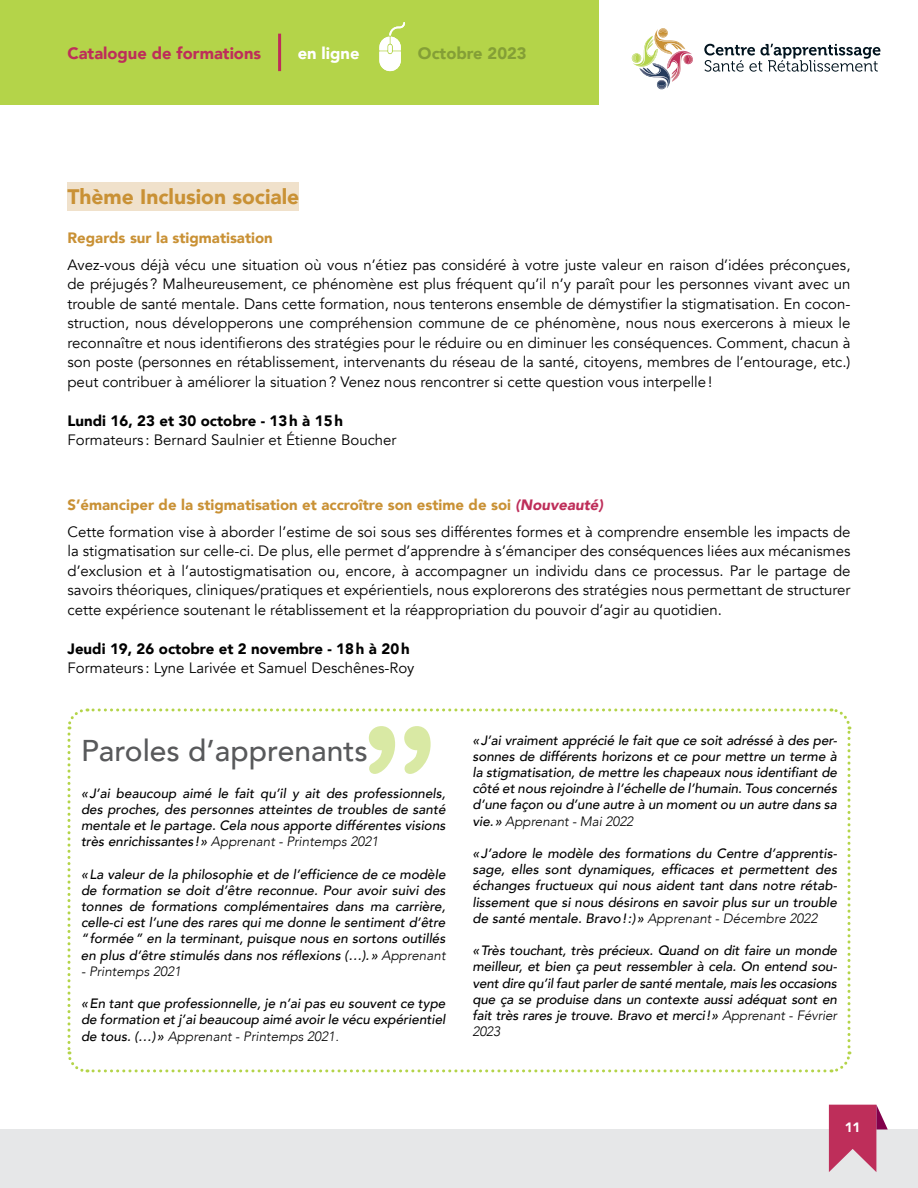
<style>
.page{position:relative;width:918px;height:1188px;background:#fff}
.page>*{position:absolute;margin:0;border:0;box-sizing:border-box;transform-origin:0 0}
.t1{font:500 30px "Avenir";color:#58595b}
.t2{font:900 21px "Avenir";color:#c99135}
.t3{font:900 16.5px "Avenir";color:#be2e5a}
.t4{font:900 16.5px "Avenir";color:#849f36}
.t5{font:900 16.5px "Avenir";color:#fff}
.t6{font:15px/19.5px "Avenir";color:#000;text-align:justify}
.t7{font:900 15px "Avenir";color:#000}
.t8{font:900 15px "Avenir";color:#c99135}
.t9{font:italic 500 13.5px/16.2px "Avenir";color:#000;text-align:justify}
.t10{font:italic 300 13.5px "Avenir";color:#000}
.t11{font:900 13.5px "Avenir";color:#fff}
.s1{font-weight:900;color:#c99135}
.s2{font-weight:900;font-style:italic;color:#be2e5a}
.s3{font-weight:300}
</style>
<div class="page">
<div style="left:0;top:0;width:598px;height:105px;background:#b4d449"></div>
<svg style="left:632px;top:28px;width:61px;height:62px"></svg>
<svg style="left:704px;top:44px;width:176px;height:28px"></svg>
<svg style="left:379px;top:22px;width:26px;height:50px"></svg>
<hr style="left:278px;top:34px;width:3px;height:37px;background:#be2e5a">
<div style="left:0;top:1129px;width:918px;height:59px;background:#e6e7e8"></div>
<svg style="left:829px;top:1105px;width:59px;height:67px"></svg>
<div style="left:68px;top:183px;width:231px;height:28px;background:#f0e1cb"></div>
<svg style="left:67px;top:708px;width:785px;height:365px"></svg>
<p class="t3" style="left:68px;top:40px;width:195px">Catalogue de formations</p>
<p class="t5" style="left:298px;top:40px;width:63px">en ligne</p>
<p class="t4" style="left:418px;top:40px;width:110px">Octobre 2023</p>
<h2 class="t2" style="left:68px;top:178px;width:233px">Thème Inclusion sociale</h2>
<p class="t8" style="left:68px;top:225px;width:207px">Regards sur la stigmatisation</p>
<p class="t6" style="left:68px;top:255px;width:785px">Avez-vous déjà vécu une situation où vous n’étiez pas considéré à votre juste valeur en raison d’idées préconçues, de préjugés ? Malheureusement, ce phénomène est plus fréquent qu’il n’y paraît pour les personnes vivant avec un trouble de santé mentale. Dans cette formation, nous tenterons ensemble de démystifier la stigmatisation. En cocon&shy;struction, nous développerons une compréhension commune de ce phénomène, nous nous exercerons à mieux le reconnaître et nous identifierons des stratégies pour le réduire ou en diminuer les conséquences. Comment, chacun à son poste (personnes en rétablissement, intervenants du réseau de la santé, citoyens, membres de l’entourage, etc.) peut contribuer à améliorer la situation? Venez nous rencontrer si cette question vous interpelle!</p>
<p class="t7" style="left:68px;top:407px;width:277px">Lundi 16, 23 et 30 octobre - 13h à 15h</p>
<p class="t6" style="left:68px;top:430px;width:331px">Formateurs : Bernard Saulnier et Étienne Boucher</p>
<p class="t6" style="left:68px;top:492px;width:785px;line-height:26.2px"><span class="s1">S’émanciper de la stigmatisation et accroître son estime de soi</span> <span class="s2">(Nouveauté)<br></span>Cette formation vise à aborder l’estime de soi sous ses différentes formes et à comprendre ensemble les impacts de</p>
<p class="t6" style="left:68px;top:541px;width:785px">la stigmatisation sur celle-ci. De plus, elle permet d’apprendre à s’émanciper des conséquences liées aux mécanismes d’exclusion et à l’autostigmatisation ou, encore, à accompagner un individu dans ce processus. Par le partage de savoirs théoriques, cliniques/pratiques et expérientiels, nous explorerons des stratégies nous permettant de structurer cette expérience soutenant le rétablissement et la réappropriation du pouvoir d’agir au quotidien.</p>
<p class="t7" style="left:68px;top:635px;width:344px">Jeudi 19, 26 octobre et 2 novembre - 18h à 20h</p>
<p class="t6" style="left:68px;top:658px;width:348px">Formateurs : Lyne Larivée et Samuel Deschênes-Roy</p>
<h1 class="t1" style="left:81px;top:725px;width:288px">Paroles d’apprenants</h1>
<p class="t9" style="left:81px;top:785px;width:366px">«J’ai beaucoup aimé le fait qu’il y ait des professionnels, des proches, des personnes atteintes de troubles de santé mentale et le partage. Cela nous apporte différentes visions très enrichissantes !» <span class="s3">Apprenant - Printemps 2021</span></p>
<p class="t9" style="left:81px;top:866px;width:366px">«La valeur de la philosophie et de l’efficience de ce modèle de formation se doit d’être reconnue. Pour avoir suivi des tonnes de formations complémentaires dans ma carrière, celle-ci est l’une des rares qui me donne le sentiment d’être “formée” en la terminant, puisque nous en sortons outillés en plus d’être stimulés dans nos réflexions (…).» <span class="s3">Apprenant</span></p>
<p class="t10" style="left:81px;top:963px;width:102px">- Printemps 2021</p>
<p class="t9" style="left:81px;top:996px;width:366px">«En tant que professionnelle, je n’ai pas eu souvent ce type de formation et j’ai beaucoup aimé avoir le vécu expérientiel de tous. (…) » <span class="s3">Apprenant - Printemps 2021.</span></p>
<p class="t9" style="left:472px;top:732px;width:366px">«J’ai vraiment apprécié le fait que ce soit adréssé à des per&shy;sonnes de différents horizons et ce pour mettre un terme à la stigmatisation, de mettre les chapeaux nous identifiant de côté et nous rejoindre à l’échelle de l’humain. Tous concernés d’une façon ou d’une autre à un moment ou un autre dans sa vie.» <span class="s3">Apprenant - Mai 2022</span></p>
<p class="t9" style="left:472px;top:845px;width:366px">«J’adore le modèle des formations du Centre d’apprentis&shy;sage, elles sont dynamiques, efficaces et permettent des échanges fructueux qui nous aident tant dans notre rétab&shy;lissement que si nous désirons en savoir plus sur un trouble de santé mentale. Bravo!:) » <span class="s3">Apprenant - Décembre 2022</span></p>
<p class="t9" style="left:472px;top:943px;width:366px">«Très touchant, très précieux. Quand on dit faire un monde meilleur, et bien ça peut ressembler à cela. On entend sou&shy;vent dire qu’il faut parler de santé mentale, mais les occasions que ça se produise dans un contexte aussi adéquat sont en fait très rares je trouve. Bravo et merci!» <span class="s3">Apprenant - Février 2023</span></p>
<p class="t11" style="left:845px;top:1115px;width:17px">11</p>
</div>
